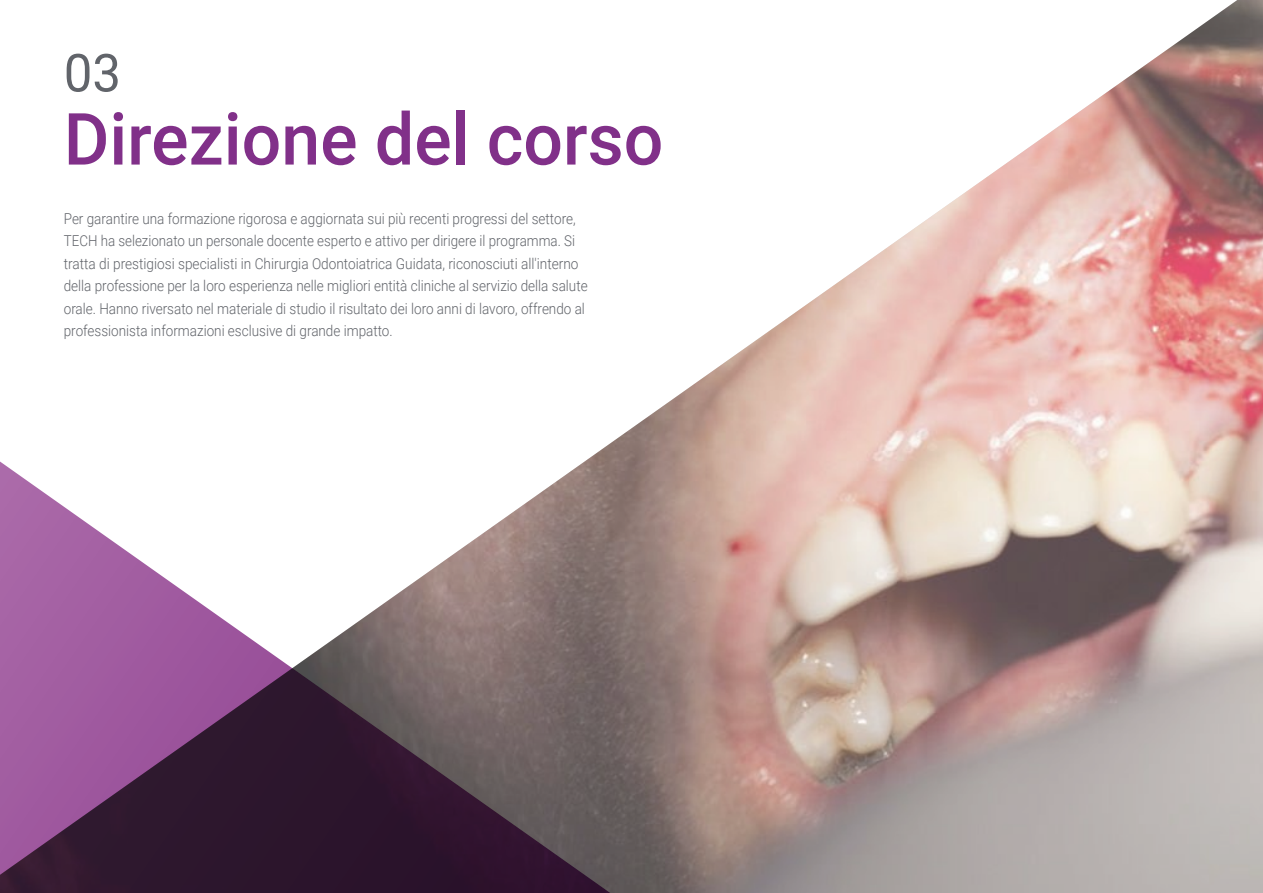
<style>
.page{position:relative;width:1263px;height:893px;background:#fff}
.page>*{position:absolute;margin:0;border:0;box-sizing:border-box;transform-origin:0 0}
.t1{font:500 72px "Roboto";color:#813089}
.t2{font:52.5px "Roboto";color:#61646a}
.t3{font:300 15px/22.5px "Roboto";color:#61646a;scale:.9 1}
</style>
<div class="page">
<img style="left:606px;top:0;width:657px;height:893px">
<svg style="left:0;top:446px;width:640px;height:447px"></svg>
<h2 class="t2" style="left:64px;top:36px;width:59px">03</h2>
<h1 class="t1" style="left:64px;top:89px;width:601px">Direzione del corso</h1>
<p class="t3" style="left:64px;top:207px;width:583px">Per garantire una formazione rigorosa e aggiornata sui più recenti progressi del settore, TECH ha selezionato un personale docente esperto e attivo per dirigere il programma. Si tratta di prestigiosi specialisti in Chirurgia Odontoiatrica Guidata, riconosciuti all'interno della professione per la loro esperienza nelle migliori entità cliniche al servizio della salute orale. Hanno riversato nel materiale di studio il risultato dei loro anni di lavoro, offrendo al professionista informazioni esclusive di grande impatto.</p>
</div>
